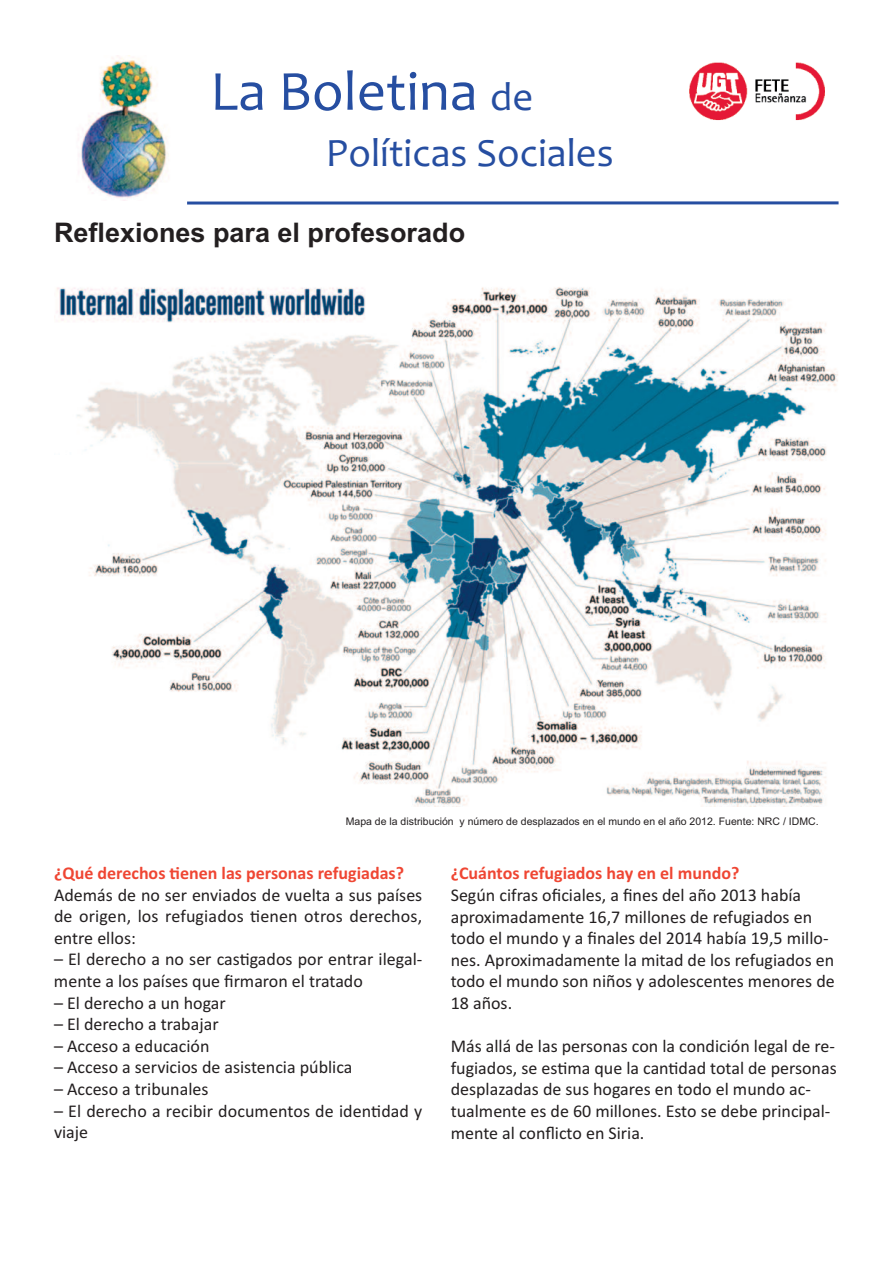
<style>
.page{position:relative;width:893px;height:1263px;background:#fff}
.page>*{position:absolute;margin:0;border:0;box-sizing:border-box;transform-origin:0 0}
.t1{font:57px "Candara";color:#264ea1}
.t2{font:40.5px "Candara";color:#264ea1}
.t3{font:700 27px "Arial";color:#231f20}
.t4{font:18px/21.6px "Calibri";color:#231f20}
.t5{font:700 18px "Calibri";color:#ef4633}
.t6{font:10.5px "Arial";color:#231f20}
.s1{font-size:40.5px}
</style>
<div class="page">
<img style="left:689px;top:62px;width:136px;height:59px">
<svg style="left:187px;top:201px;width:651px;height:4px;background:#5b79b8"></svg>
<img style="left:56px;top:287px;width:782px;height:520px">
<img style="left:78px;top:55px;width:91px;height:146px">
<h1 class="t1" style="left:210px;top:57px;width:324px">La Boletina <span class="s1">de</span></h1>
<h2 class="t2" style="left:326px;top:128px;width:289px">Políticas Sociales</h2>
<h3 class="t3" style="left:54px;top:217px;width:413px">Reflexiones para el profesorado</h3>
<p class="t6" style="left:346px;top:815px;width:474px">Mapa de la distribución y número de desplazados en el mundo en el año 2012. Fuente: NRC / IDMC.</p>
<p class="t5" style="left:54px;top:862px;width:352px">¿Qué derechos tienen las personas refugiadas?</p>
<p class="t4" style="left:54px;top:883px;width:370px;text-align:justify">Además de no ser enviados de vuelta a sus países de origen, los refugiados tienen otros derechos, entre ellos:</p>
<p class="t4" style="left:54px;top:948px;width:370px">– El derecho a no ser castigados por entrar ilegal&shy;mente a los países que firmaron el tratado</p>
<p class="t4" style="left:54px;top:991px;width:173px">– El derecho a un hogar</p>
<p class="t4" style="left:54px;top:1013px;width:166px">– El derecho a trabajar</p>
<p class="t4" style="left:54px;top:1035px;width:157px">– Acceso a educación</p>
<p class="t4" style="left:54px;top:1056px;width:300px">– Acceso a servicios de asistencia pública</p>
<p class="t4" style="left:54px;top:1078px;width:156px">– Acceso a tribunales</p>
<p class="t4" style="left:54px;top:1099px;width:370px">– El derecho a recibir documentos de identidad y viaje</p>
<p class="t5" style="left:451px;top:863px;width:290px">¿Cuántos refugiados hay en el mundo?</p>
<p class="t4" style="left:451px;top:884px;width:386px">Según cifras oficiales, a fines del año 2013 había aproximadamente 16,7 millones de refugiados en todo el mundo y a finales del 2014 había 19,5 millo&shy;nes. Aproximadamente la mitad de los refugiados en todo el mundo son niños y adolescentes menores de 18 años.</p>
<p class="t4" style="left:451px;top:1035px;width:387px">Más allá de las personas con la condición legal de re&shy;fugiados, se estima que la cantidad total de personas desplazadas de sus hogares en todo el mundo ac&shy;tualmente es de 60 millones. Esto se debe principal&shy;mente al conflicto en Siria.</p>
</div>
